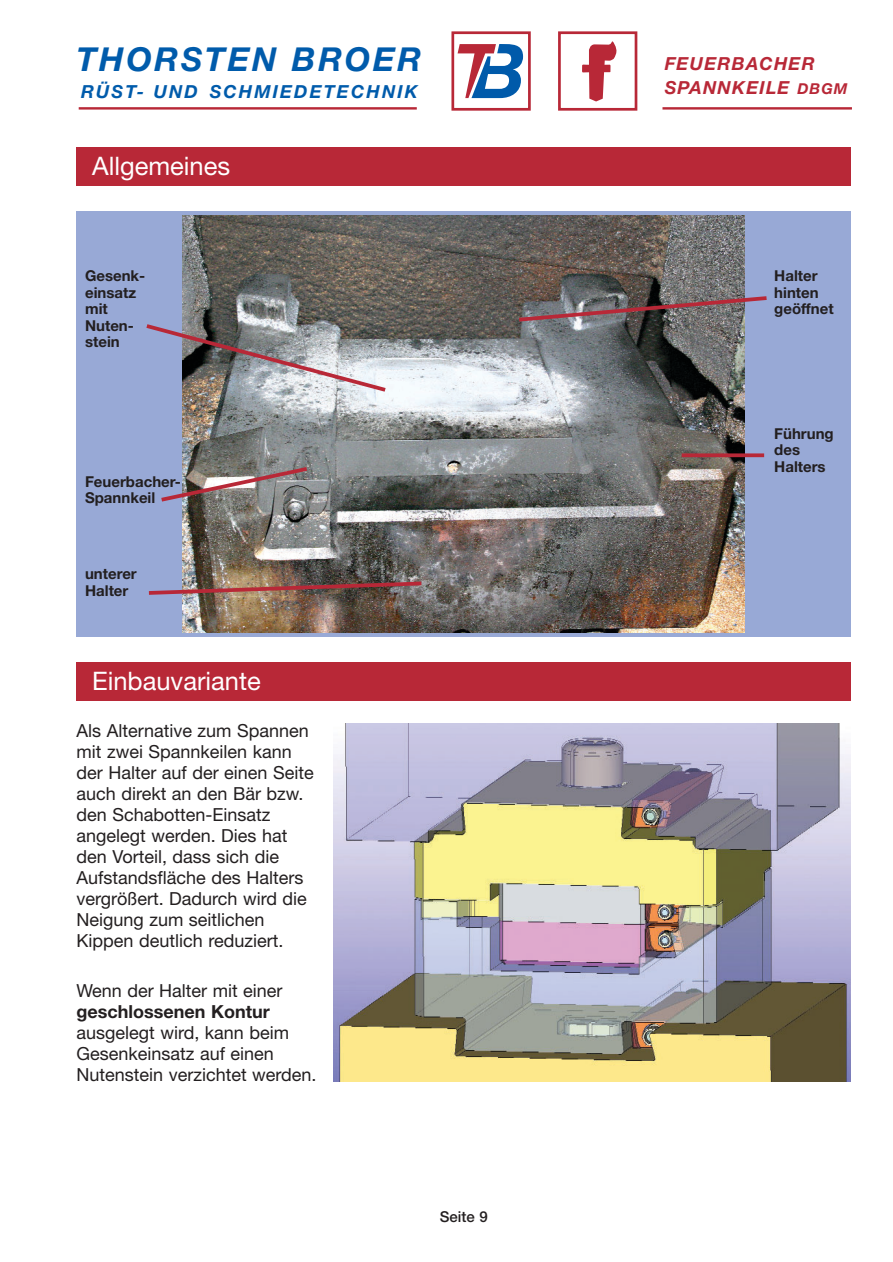
<style>
.page{position:relative;width:893px;height:1262px;background:#fff}
.page>*{position:absolute;margin:0;border:0;box-sizing:border-box;transform-origin:0 0}
.t1{font:italic 700 33px "Helvetica Neue";letter-spacing:.08em;color:#005bab}
.t2{font:25.5px "Helvetica Neue";color:#fff}
.t3{font:18px/21px "Helvetica Neue";color:#231f20}
.t4{font:italic 700 18px/24px "Helvetica Neue";letter-spacing:.065em;color:#b82837}
.t5{font:italic 700 18px "Helvetica Neue";letter-spacing:.115em;color:#005bab}
.t6{font:700 18px "Helvetica Neue";color:#231f20}
.t7{font:700 15px/16.5px "Helvetica Neue";color:#231f20}
.t8{font:500 15px "Helvetica Neue";color:#231f20}
.s1{font-size:15px}
</style>
<div class="page">
<img style="left:76px;top:31px;width:776px;height:1051px">
<h1 class="t1" style="left:77px;top:47px;width:346px">THORSTEN BROER</h1>
<p class="t5" style="left:81px;top:85px;width:338px">RÜST- UND SCHMIEDETECHNIK</p>
<h2 class="t2" style="left:92px;top:157px;width:139px">Allgemeines</h2>
<p class="t7" style="left:85px;top:269px;width:62px">Gesenk&shy;einsatz mit<br>Nuten&shy;stein</p>
<p class="t7" style="left:85px;top:474px;width:97px">Feuerbacher-<br>Spannkeil</p>
<p class="t7" style="left:85px;top:567px;width:53px">unterer<br>Halter</p>
<h2 class="t2" style="left:92px;top:671px;width:170px">Einbauvariante</h2>
<p class="t3" style="left:77px;top:721px;width:239px">Als Alternative zum Spannen mit zwei Spannkeilen kann der Halter auf der einen Seite auch direkt an den Bär bzw. den Schabotten-Einsatz angelegt werden. Dies hat den Vorteil, dass sich die<br>Aufstandsfläche des Halters vergrößert. Dadurch wird die<br>Neigung zum seitlichen<br>Kippen deutlich reduziert.</p>
<p class="t3" style="left:77px;top:982px;width:207px">Wenn der Halter mit einer</p>
<p class="t6" style="left:77px;top:1005px;width:195px">geschlossenen Kontur</p>
<p class="t3" style="left:77px;top:1024px;width:241px">ausgelegt wird, kann beim<br>Gesenkeinsatz auf einen<br>Nutenstein verzichtet werden.</p>
<p class="t8" style="left:440px;top:1210px;width:49px">Seite 9</p>
<p class="t4" style="left:664px;top:53px;width:184px">FEUERBACHER<br>SPANNKEILE <span class="s1">DBGM</span></p>
<p class="t7" style="left:774px;top:269px;width:61px">Halter hinten geöffnet</p>
<p class="t7" style="left:774px;top:426px;width:61px">Führung des<br>Halters</p>
</div>
